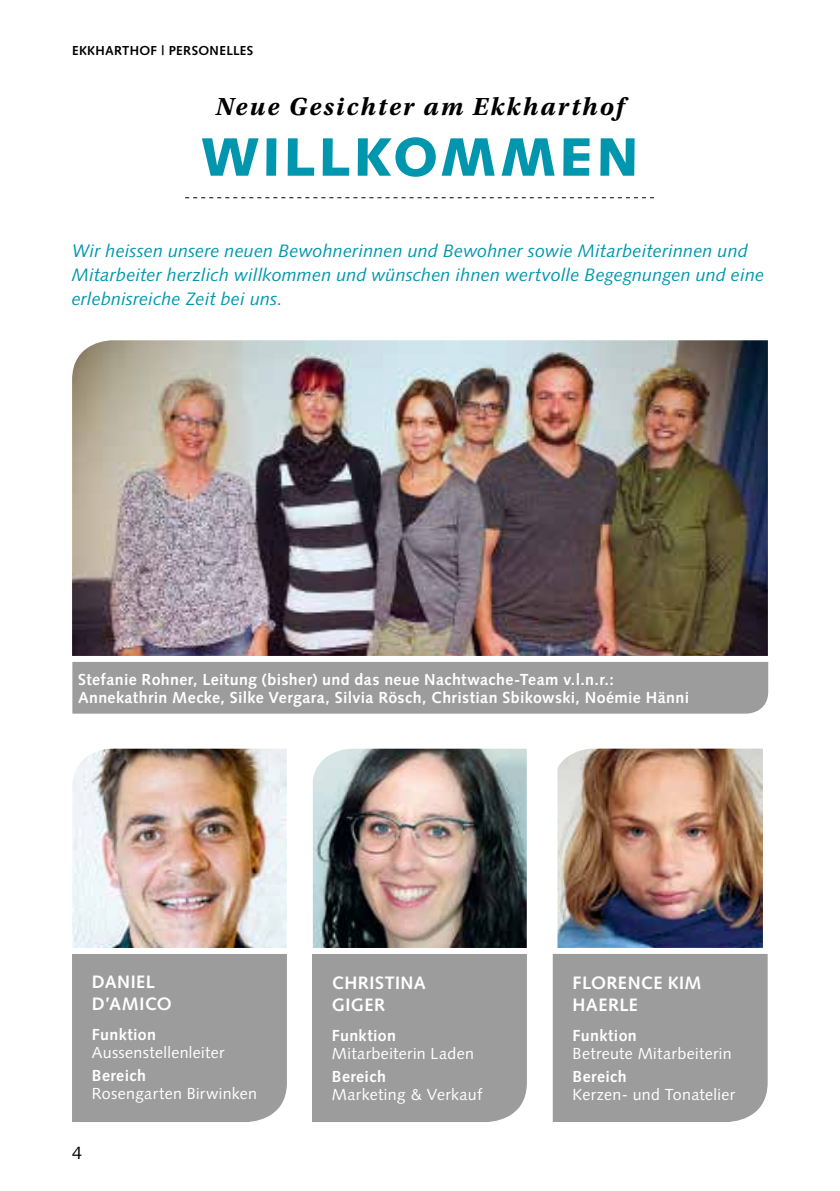
<style>
.page{position:relative;width:840px;height:1191px;background:#fff}
.page>*{position:absolute;margin:0;border:0;box-sizing:border-box;transform-origin:0 0}
.t1{font:900 54px "Syntax LT Std";letter-spacing:.05em;color:#0096ad}
.t2{font:italic 700 26px "Utopia Std";letter-spacing:.085em;color:#000}
.t3{font:italic 18px/24px "Syntax LT Std";letter-spacing:.005em;color:#0096ad}
.t4{font:700 18px/22px "Syntax LT Std";letter-spacing:.025em;color:#fff}
.t5{font:18px "Syntax LT Std";color:#000}
.t6{font:700 16px/18px "Syntax LT Std";letter-spacing:.025em;color:#fff}
.t7{font:16px "Syntax LT Std";letter-spacing:.02em;color:#fff}
.t8{font:700 13px "Syntax LT Std";letter-spacing:.02em;color:#000}
</style>
<div class="page">
<svg style="left:185px;top:197px;width:468px;height:1px"></svg>
<img style="left:72px;top:748px;width:214px;height:197px">
<div style="left:72px;top:945px;width:215px;height:177px;background:#9c9c9d"></div>
<img style="left:312px;top:748px;width:214px;height:197px">
<div style="left:312px;top:945px;width:215px;height:177px;background:#9c9c9d"></div>
<img style="left:557px;top:748px;width:205px;height:197px">
<svg style="left:552px;top:945px;width:216px;height:177px;background:#a1a1a3"></svg>
<img style="left:72px;top:340px;width:695px;height:313px">
<svg style="left:72px;top:653px;width:697px;height:61px;background:#a4a3a4"></svg>
<p class="t8" style="left:72px;top:43px;width:183px">EKKHARTHOF | PERSONELLES</p>
<h2 class="t2" style="left:215px;top:92px;width:409px">Neue Gesichter am Ekkharthof</h2>
<h1 class="t1" style="left:200px;top:125px;width:439px">WILLKOMMEN</h1>
<p class="t3" style="left:72px;top:239px;width:693px">Wir heissen unsere neuen Bewohnerinnen und Bewohner sowie Mitarbeiterinnen und<br>Mitarbeiter herzlich willkommen und wünschen ihnen wertvolle Begegnungen und eine erlebnisreiche Zeit bei uns.</p>
<p class="t6" style="left:78px;top:670px;width:612px">Stefanie Rohner, Leitung (bisher) und das neue Nachtwache-Team v.l.n.r.:<br>Annekathrin Mecke, Silke Vergara, Silvia Rösch, Christian Sbikowski, Noémie Hänni</p>
<p class="t4" style="left:92px;top:971px;width:81px">DANIEL<br>D’AMICO</p>
<p class="t6" style="left:92px;top:1025px;width:66px">Funktion</p>
<p class="t7" style="left:92px;top:1042px;width:134px">Aussenstellenleiter</p>
<p class="t6" style="left:92px;top:1067px;width:55px">Bereich</p>
<p class="t7" style="left:92px;top:1084px;width:167px">Rosengarten Birwinken</p>
<p class="t5" style="left:72px;top:1141px;width:12px">4</p>
<p class="t4" style="left:332px;top:972px;width:95px">CHRISTINA<br>GIGER</p>
<p class="t6" style="left:332px;top:1026px;width:66px">Funktion</p>
<p class="t7" style="left:332px;top:1043px;width:143px">Mitarbeiterin Laden</p>
<p class="t6" style="left:332px;top:1067px;width:55px">Bereich</p>
<p class="t7" style="left:332px;top:1085px;width:152px">Marketing &amp; Verkauf</p>
<p class="t4" style="left:572px;top:972px;width:130px">FLORENCE KIM<br>HAERLE</p>
<p class="t6" style="left:572px;top:1026px;width:66px">Funktion</p>
<p class="t7" style="left:572px;top:1043px;width:160px">Betreute Mitarbeiterin</p>
<p class="t6" style="left:572px;top:1067px;width:55px">Bereich</p>
<p class="t7" style="left:572px;top:1085px;width:164px">Kerzen- und Tonatelier</p>
</div>
